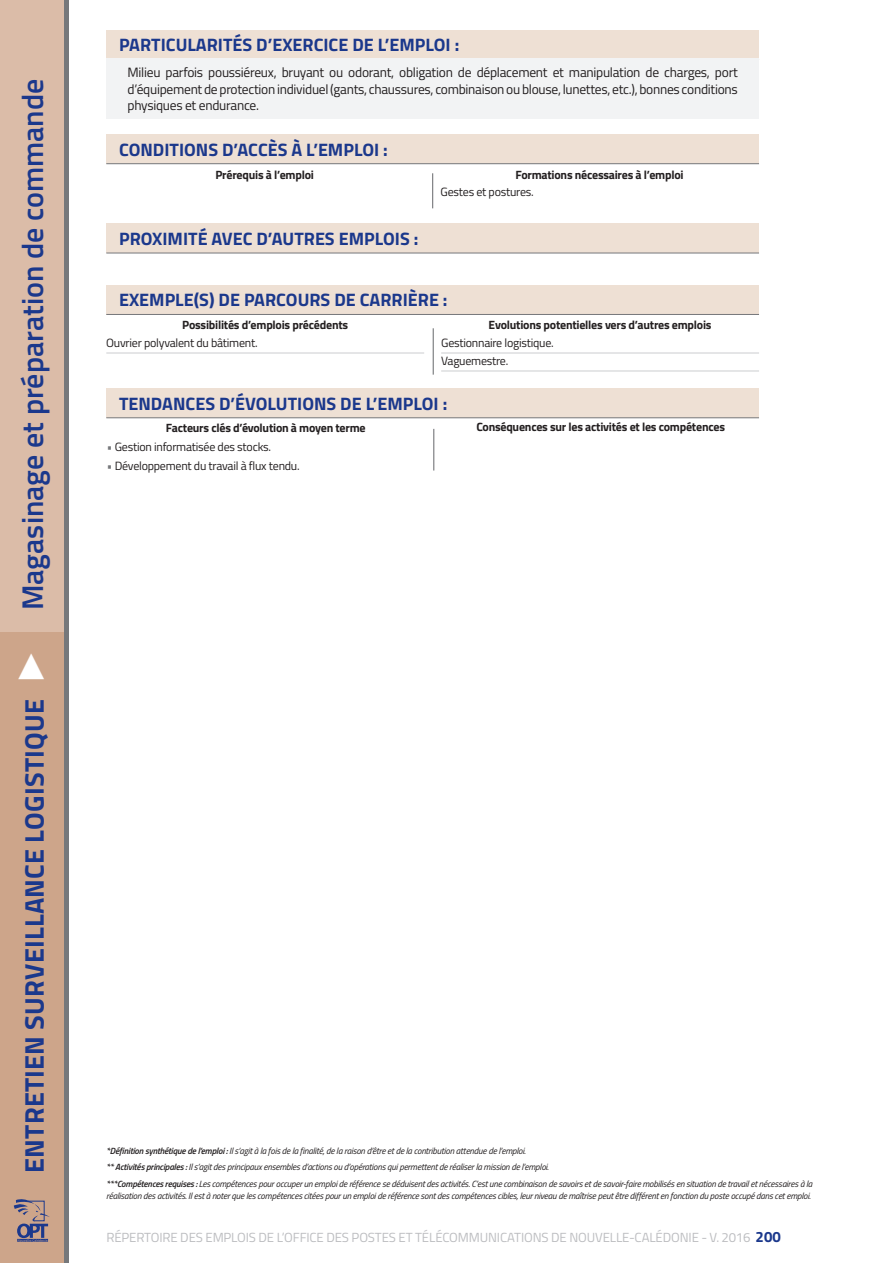
<style>
.page{position:relative;width:893px;height:1263px;background:#fff}
.page>*{position:absolute;margin:0;border:0;box-sizing:border-box;transform-origin:0 0}
.t1{font:600 30px "Titillium";color:#1b388c}
.t2{font:700 18px "Titillium";color:#1b388c}
.t3{font:13.5px/16.5px "Titillium";letter-spacing:-.02em;color:#231f20;text-align:justify}
.t4{font:13.2px "Titillium";letter-spacing:-.01em;color:#bcbdc0}
.t5{font:700 12px "Titillium";letter-spacing:-.02em;color:#231f20}
.t6{font:12px/18px "Titillium";letter-spacing:-.02em;color:#231f20}
.t7{font:italic 9px/16.2px "Titillium";letter-spacing:-.02em;color:#231f20}
.s1{font-weight:700;font-size:27px}
.s2{font-family:"Klavika Arrows";font-weight:700;font-size:37.5px;color:#fff}
.s3{color:#76787b}
.s4{font-weight:600}
.s5{font-weight:700;font-size:15px;color:#1b388c}
</style>
<div class="page">
<div style="left:106px;top:30px;width:653px;height:30px;background:#eee0d4"></div>
<div style="left:106px;top:134px;width:653px;height:30px;background:#eee0d4"></div>
<hr style="left:106px;top:163px;width:653px;height:1px;background:#76787b">
<div style="left:106px;top:223px;width:653px;height:30px;background:#eee0d4"></div>
<hr style="left:106px;top:253px;width:653px;height:1px;background:#76787b">
<div style="left:106px;top:58px;width:653px;height:61px;background:#f2f3f4"></div>
<div style="left:0;top:0;width:68px;height:1263px;background:#76787b"></div>
<div style="left:0;top:631px;width:64px;height:632px;background:#cda58a"></div>
<div style="left:0;top:0;width:64px;height:631px;background:#dbbca8"></div>
<hr style="left:432px;top:173px;width:1px;height:35px;background:#76787b">
<svg style="left:14px;top:1199px;width:36px;height:43px"></svg>
<div style="left:106px;top:285px;width:653px;height:29px;background:#eee0d4"></div>
<hr style="left:106px;top:314px;width:653px;height:1px;background:#76787b">
<div style="left:106px;top:388px;width:653px;height:30px;background:#eee0d4"></div>
<hr style="left:106px;top:417px;width:653px;height:1px;background:#76787b">
<hr style="left:433px;top:328px;width:1px;height:47px;background:#76787b">
<hr style="left:433px;top:429px;width:1px;height:41px;background:#76787b">
<hr style="left:106px;top:352px;width:318px;height:2px;background:#d1d2d4">
<hr style="left:441px;top:352px;width:318px;height:2px;background:#d1d2d4">
<hr style="left:441px;top:370px;width:318px;height:2px;background:#d1d2d4">
<h1 class="t1" style="left:10px;top:1173px;width:1096px;rotate:-90deg"><span class="s1">ENTRETIEN SURVEILLANCE LOGISTIQUE</span> <span class="s2">1</span> Magasinage et préparation de commande</h1>
<h2 class="t2" style="left:119px;top:31px;width:342px">PARTICULARITÉS D’EXERCICE DE L’EMPLOI :</h2>
<p class="t3" style="left:128px;top:64px;width:612px">Milieu parfois poussiéreux, bruyant ou odorant, obligation de déplacement et manipulation de charges, port d’équipement de protection individuel (gants, chaussures, combinaison ou blouse, lunettes, etc.), bonnes conditions physiques et endurance.</p>
<h2 class="t2" style="left:119px;top:136px;width:270px">CONDITIONS D’ACCÈS À L’EMPLOI :</h2>
<h3 class="t5" style="left:215px;top:165px;width:100px">Prérequis à l’emploi</h3>
<h3 class="t5" style="left:515px;top:165px;width:170px">Formations nécessaires à l’emploi</h3>
<h3 class="t6" style="left:441px;top:183px;width:95px">Gestes et postures.</h3>
<h2 class="t2" style="left:119px;top:225px;width:301px">PROXIMITÉ AVEC D’AUTRES EMPLOIS :</h2>
<h2 class="t2" style="left:119px;top:286px;width:330px">EXEMPLE(S) DE PARCOURS DE CARRIÈRE :</h2>
<h3 class="t5" style="left:182px;top:316px;width:167px">Possibilités d’emplois précédents</h3>
<h3 class="t6" style="left:106px;top:333px;width:153px">Ouvrier polyvalent du bâtiment.</h3>
<h3 class="t5" style="left:489px;top:316px;width:224px">Evolutions potentielles vers d’autres emplois</h3>
<h3 class="t6" style="left:441px;top:333px;width:114px">Gestionnaire logistique.<br>Vaguemestre.</h3>
<h2 class="t2" style="left:119px;top:390px;width:330px">TENDANCES D’ÉVOLUTIONS DE L’EMPLOI :</h2>
<h3 class="t5" style="left:166px;top:418px;width:201px">Facteurs clés d’évolution à moyen terme</h3>
<h3 class="t6" style="left:107px;top:437px;width:166px"><span class="s3">•</span> Gestion informatisée des stocks.</h3>
<h3 class="t6" style="left:107px;top:456px;width:194px"><span class="s3">•</span> Développement du travail à flux tendu.</h3>
<h3 class="t5" style="left:476px;top:418px;width:250px">Conséquences sur les activités et les compétences</h3>
<p class="t7" style="left:106px;top:1142px;width:708px"><span class="s4">*Définition synthétique de l’emploi :</span> Il s’agit à la fois de la finalité, de la raison d’être et de la contribution attendue de l’emploi.<br><span class="s4">** Activités principales :</span> Il s’agit des principaux ensembles d’actions ou d’opérations qui permettent de réaliser la mission de l’emploi.<br><span class="s4">***Compétences requises :</span> Les compétences pour occuper un emploi de référence se déduisent des activités. C’est une combinaison de savoirs et de savoir-faire mobilisés en situation de travail et nécessaires à la</p>
<p class="t7" style="left:106px;top:1187px;width:706px">réalisation des activités. Il est à noter que les compétences citées pour un emploi de référence sont des compétences cibles, leur niveau de maîtrise peut être différent en fonction du poste occupé dans cet emploi.</p>
<h3 class="t4" style="left:106px;top:1227px;width:676px">RÉPERTOIRE DES EMPLOIS DE L’OFFICE DES POSTES ET TÉLÉCOMMUNICATIONS DE NOUVELLE-CALÉDONIE - V. 2016 <span class="s5">200</span></h3>
</div>
